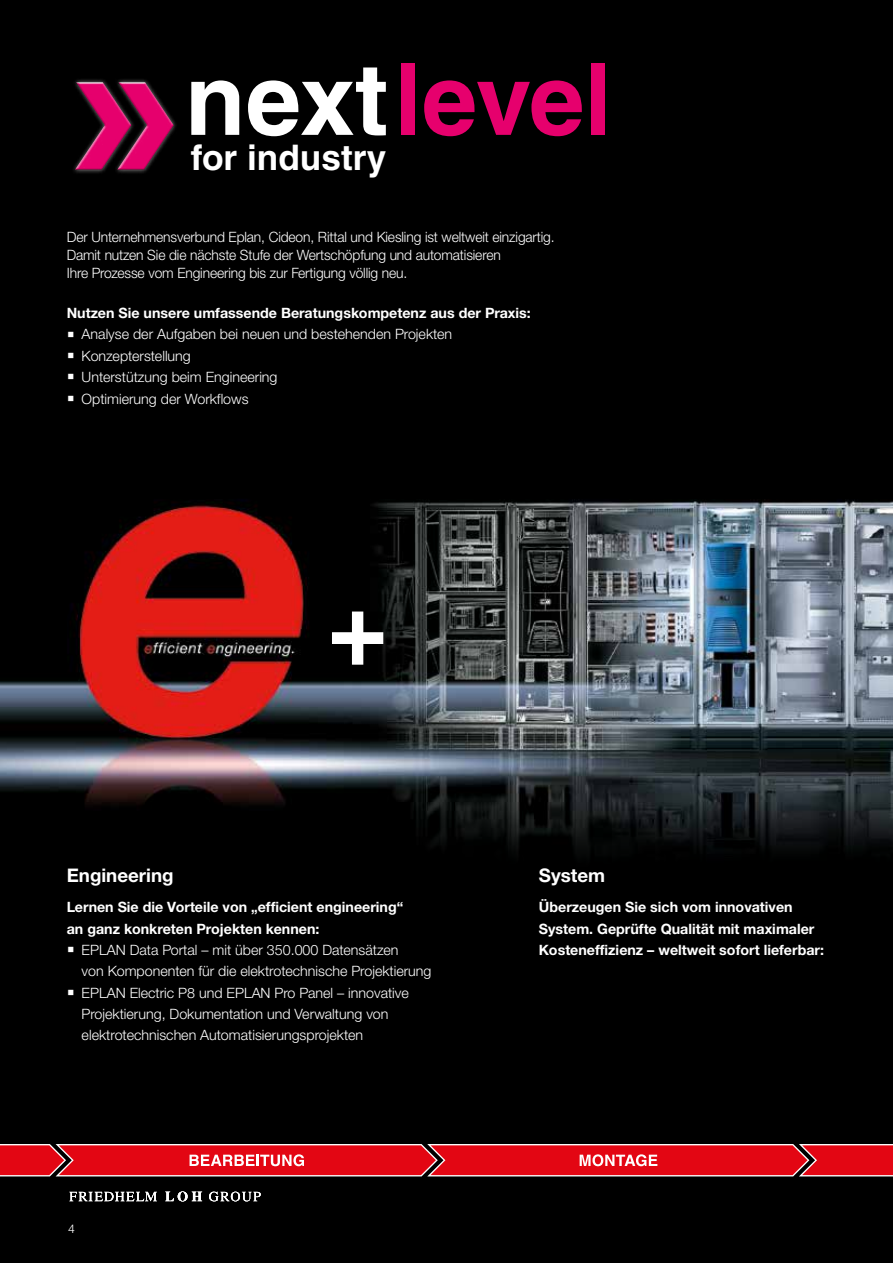
<style>
.page{position:relative;width:893px;height:1263px;background:#000}
.page>*{position:absolute;margin:0;border:0;box-sizing:border-box;transform-origin:0 0}
.t1{font:700 105px "Helvetica LT Std";color:#fff}
.t2{font:700 99.6px "Helvetica LT Std";color:#e6006d}
.t3{font:700 35.25px "Helvetica LT Std";color:#fff}
.t4{font:700 18.75px "Neue Helvetica For Rittal";color:#fff}
.t5{font:300 14.25px/21.3px "Neue Helvetica For Rittal";color:#fff}
.t6{font:700 14.25px/21.3px "Neue Helvetica For Rittal";color:#fff}
.t7{font:300 12px "Helvetica LT Std";color:#fff}
.s1{color:#fff}
</style>
<div class="page">
<img style="left:0;top:499px;width:893px;height:353px">
<svg style="left:69px;top:1191px;width:192px;height:10px"></svg>
<svg style="left:0;top:1144px;width:893px;height:32px;background:#e1232e"></svg>
<div style="left:71px;top:78px;width:107px;height:96px;background:#fff;opacity:.5"></div>
<div style="left:75px;top:83px;width:99px;height:87px;background:#000;opacity:.5"></div>
<h2 class="t2" style="left:185px;top:39px;width:429px"><span class="s1">next</span>level</h2>
<h3 class="t3" style="left:191px;top:136px;width:197px">for industry</h3>
<p class="t5" style="left:67px;top:227px;width:489px;line-height:18.3px">Der Unternehmensverbund Eplan, Cideon, Rittal und Kiesling ist weltweit einzigartig.<br>Damit nutzen Sie die nächste Stufe der Wertschöpfung und automatisieren<br>Ihre Prozesse vom Engineering bis zur Fertigung völlig neu.</p>
<p class="t6" style="left:67px;top:302px;width:466px">Nutzen Sie unsere umfassende Beratungskompetenz aus der Praxis:</p>
<p class="t5" style="left:82px;top:324px;width:372px">Analyse der Aufgaben bei neuen und bestehenden Projekten Konzepterstellung<br>Unterstützung beim Engineering<br>Optimierung der Workflows</p>
<h1 class="t1" style="left:328px;top:564px;width:61px">+</h1>
<h3 class="t4" style="left:67px;top:863px;width:108px">Engineering</h3>
<p class="t6" style="left:67px;top:896px;width:338px">Lernen Sie die Vorteile von „efficient engineering“ an ganz konkreten Projekten kennen:</p>
<p class="t5" style="left:82px;top:939px;width:351px">EPLAN Data Portal – mit über 350.000 Datensätzen<br>von Komponenten für die elektrotechnische Projektierung EPLAN Electric P8 und EPLAN Pro Panel – innovative Projektierung, Dokumentation und Verwaltung von elektrotechnischen Automatisierungsprojekten</p>
<p class="t7" style="left:68px;top:1221px;width:8px">4</p>
<h3 class="t4" style="left:539px;top:863px;width:68px">System</h3>
<p class="t6" style="left:539px;top:896px;width:287px">Überzeugen Sie sich vom innovativen<br>System. Geprüfte Qualität mit maximaler<br>Kosteneffizienz – weltweit sofort lieferbar:</p>
</div>
